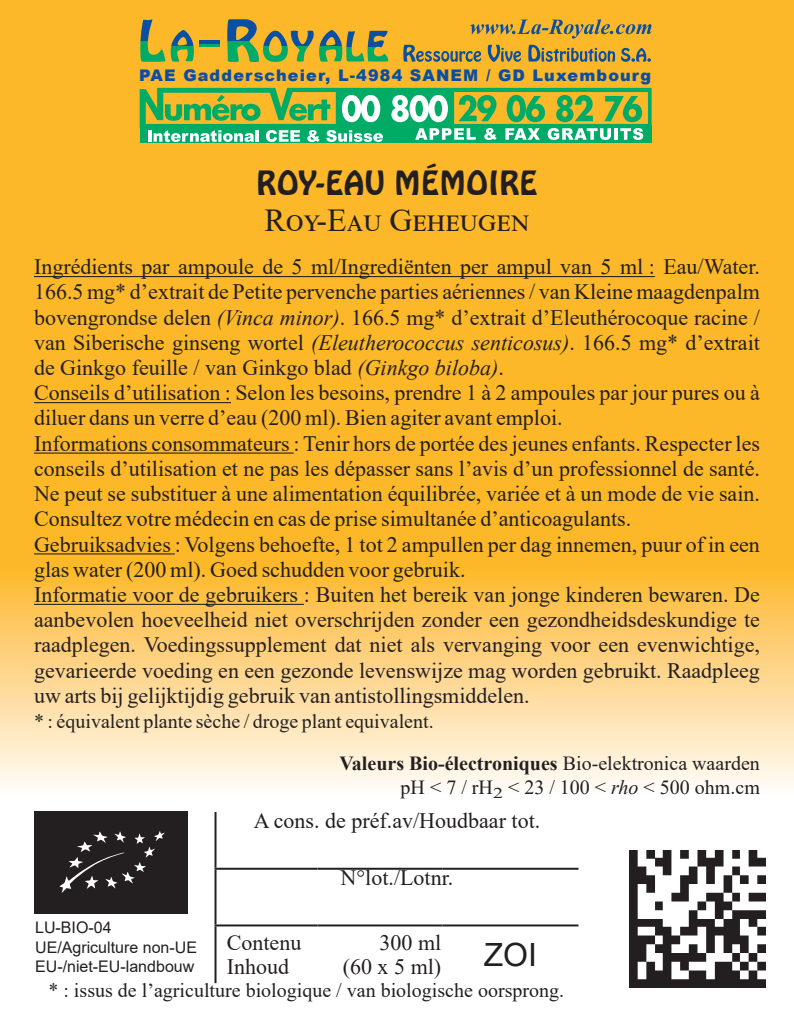
<style>
.page{position:relative;width:794px;height:1021px;background:#fff}
.page>*{position:absolute;margin:0;border:0;box-sizing:border-box;transform-origin:0 0}
.Nom_Produit{font:32px "Times New Roman";color:#231f20}
.Nom_Produit-2{font:32px "Hobo BT";color:#231f20}
.t1{font:32px "Arial";color:#231f20}
.Ingédients{font:22px/25.2px "Times New Roman";color:#231f20}
.Nom_Produit-3{font:22px/25.2px "Times New Roman";color:#231f20;text-align:justify}
.DLC{font:22px "Times New Roman";color:#231f20}
.Nom_Produit-4{font:20px "Times New Roman";color:#231f20}
.Nb_gélules{font:700 20px "Times New Roman";color:#231f20}
.Ingédients-2{font:20px "Times New Roman";color:#231f20}
.Nb_gélules-2{font:20px "Times New Roman";color:#231f20}
.t2{font:16px "Arial";color:#231f20}
.t3{font:900 16px "Arial";letter-spacing:.07em;color:#0a4fa2}
.s1{font-style:italic}
.s2{font-weight:400}
</style>
<div class="page">
<div style="left:0;top:0;width:794px;height:1020px;background:#fcb828"></div>
<div style="left:0;top:726px;width:794px;height:294px;background:#fff"></div>
<div style="left:0;top:567px;width:794px;height:227px;background:linear-gradient(to bottom,#feb72c,#fefbf9)"></div>
<svg style="left:403px;top:19px;width:248px;height:43px"></svg>
<svg style="left:140px;top:20px;width:25px;height:42px"></svg>
<svg style="left:171px;top:30px;width:23px;height:32px"></svg>
<svg style="left:227px;top:19px;width:161px;height:43px"></svg>
<svg style="left:200px;top:41px;width:20px;height:6px"></svg>
<div style="left:140px;top:125px;width:511px;height:18px;background:#00ab66"></div>
<svg style="left:140px;top:88px;width:511px;height:54px"></svg>
<img style="left:629px;top:850px;width:137px;height:137px">
<hr style="left:214px;top:812px;width:2px;height:55px;background:#231f20">
<hr style="left:214px;top:867px;width:103px;height:2px;background:#231f20">
<hr style="left:214px;top:869px;width:2px;height:55px;background:#231f20">
<hr style="left:317px;top:867px;width:125px;height:2px;background:#231f20">
<hr style="left:442px;top:867px;width:136px;height:2px;background:#231f20">
<hr style="left:214px;top:924px;width:103px;height:2px;background:#231f20">
<hr style="left:214px;top:926px;width:2px;height:57px;background:#231f20">
<hr style="left:317px;top:924px;width:125px;height:2px;background:#231f20">
<hr style="left:442px;top:924px;width:136px;height:2px;background:#231f20">
<div style="left:34px;top:811px;width:153px;height:102px;background:#231f20"></div>
<svg style="left:59px;top:831px;width:106px;height:61px"></svg>
<hr style="left:34px;top:276px;width:621px;height:1px;background:#231f20">
<hr style="left:34px;top:402px;width:197px;height:1px;background:#231f20">
<hr style="left:34px;top:452px;width:260px;height:2px;background:#231f20">
<hr style="left:34px;top:553px;width:141px;height:1px;background:#231f20">
<hr style="left:34px;top:603px;width:270px;height:2px;background:#231f20">
<p class="t3" style="left:139px;top:64px;width:513px">PAE Gadderscheier, L-4984 SANEM / GD Luxembourg</p>
<p class="Nom_Produit-2" style="left:256px;top:163px;width:283px">ROY-EAU MÉMOIRE</p>
<p class="Nom_Produit" style="left:264px;top:198px;width:264px">Roy-Eau Geheugen</p>
<p class="Nom_Produit-3" style="left:34px;top:253px;width:727px">Ingrédients par ampoule de 5 ml/Ingrediënten per ampul van 5 ml : Eau/Water.<br>166.5 mg* d’extrait de Petite pervenche parties aériennes / van Kleine maagdenpalm bovengrondse delen <span class="s1">(Vinca minor)</span>. 166.5 mg* d’extrait d’Eleuthérocoque racine / van Siberische ginseng wortel <span class="s1">(Eleutherococcus senticosus)</span>. 166.5 mg* d’extrait de Ginkgo feuille / van Ginkgo blad <span class="s1">(Ginkgo biloba)</span>.</p>
<p class="Ingédients" style="left:34px;top:379px;width:727px">Conseils d’utilisation : Selon les besoins, prendre 1 à 2 ampoules par jour pures ou à diluer dans un verre d’eau (200 ml). Bien agiter avant emploi.</p>
<p class="Ingédients" style="left:34px;top:430px;width:727px;text-align:justify">Informations consommateurs : Tenir hors de portée des jeunes enfants. Respecter les conseils d’utilisation et ne pas les dépasser sans l’avis d’un professionnel de santé.<br>Ne peut se substituer à une alimentation équilibrée, variée et à un mode de vie sain.<br>Consultez votre médecin en cas de prise simultanée d’anticoagulants.</p>
<p class="Ingédients" style="left:34px;top:531px;width:727px">Gebruiksadvies : Volgens behoefte, 1 tot 2 ampullen per dag innemen, puur of in een glas water (200 ml). Goed schudden voor gebruik.</p>
<p class="Ingédients" style="left:34px;top:581px;width:727px;text-align:justify">Informatie voor de gebruikers : Buiten het bereik van jonge kinderen bewaren. De aanbevolen hoeveelheid niet overschrijden zonder een gezondheidsdeskundige te raadplegen. Voedingssupplement dat niet als vervanging voor een evenwichtige, gevarieerde voeding en een gezonde levenswijze mag worden gebruikt. Raadpleeg uw arts bij gelijktijdig gebruik van antistollingsmiddelen.</p>
<p class="Ingédients-2" style="left:34px;top:707px;width:401px">* : équivalent plante sèche / droge plant equivalent.</p>
<p class="Nb_gélules" style="left:339px;top:749px;width:422px">Valeurs Bio-électroniques <span class="s2">Bio-elektronica waarden</span></p>
<p class="Nb_gélules-2" style="left:400px;top:773px;width:361px">pH &lt; 7 / rH<sub>2</sub> &lt; 23 / 100 &lt; <span class="s1">rho</span> &lt; 500 ohm.cm</p>
<p class="t2" style="left:35px;top:916px;width:78px">LU-BIO-04</p>
<p class="t2" style="left:35px;top:935px;width:163px">UE/Agriculture non-UE</p>
<p class="t2" style="left:35px;top:955px;width:161px">EU-/niet-EU-landbouw</p>
<p class="DLC" style="left:254px;top:805px;width:288px">A cons. de préf.av/Houdbaar tot.</p>
<p class="DLC" style="left:341px;top:862px;width:114px">N°lot./Lotnr.</p>
<p class="Ingédients" style="left:227px;top:929px;width:76px;line-height:24px">Contenu<br>Inhoud</p>
<p class="Ingédients" style="left:343px;top:929px;width:100px;line-height:24px;text-align:right">300 ml<br>(60 x 5 ml)</p>
<p class="t1" style="left:484px;top:932px;width:55px">ZOI</p>
<p class="Nom_Produit-4" style="left:48px;top:976px;width:517px">* : issus de l’agriculture biologique / van biologische oorsprong.</p>
</div>
